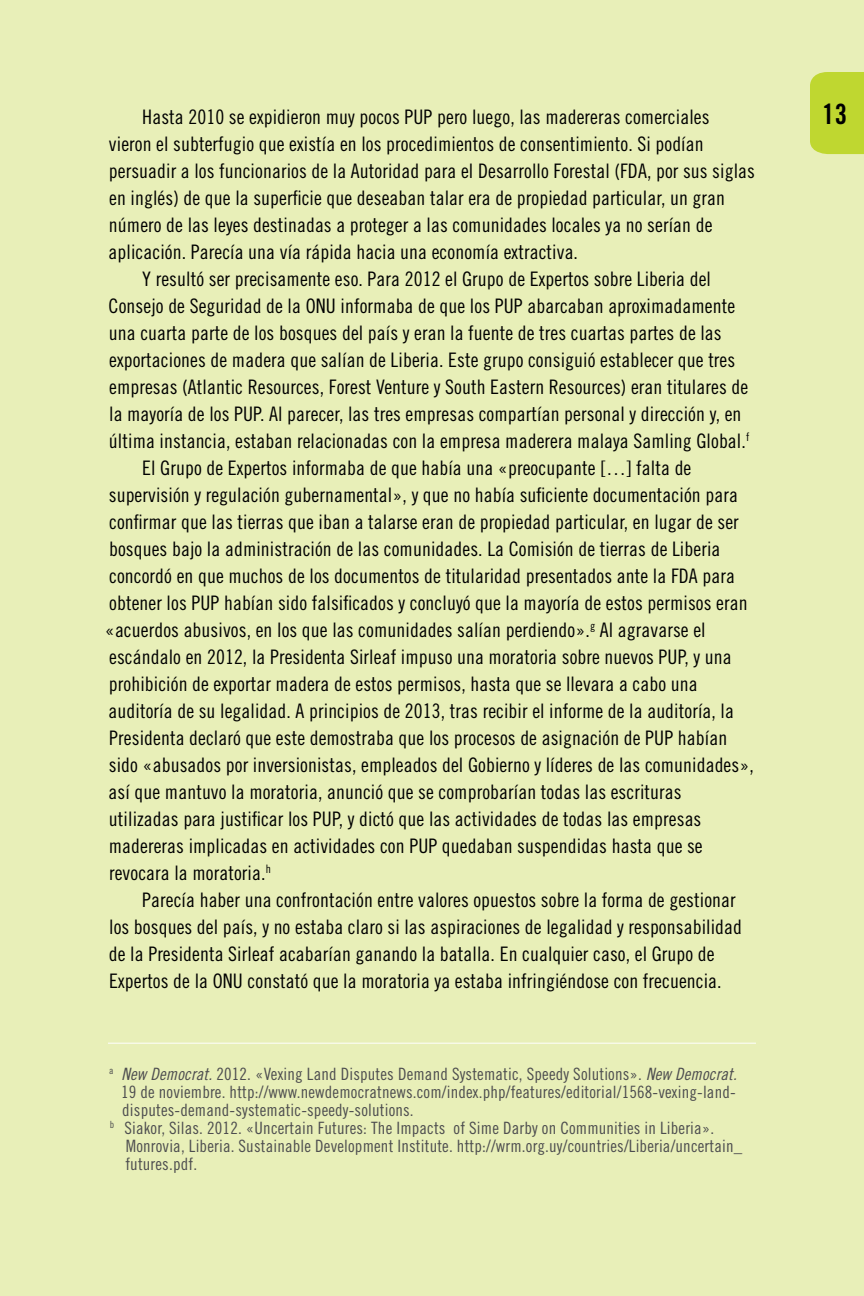
<style>
.page{position:relative;width:864px;height:1296px;background:#e8efb8}
.page>*{position:absolute;margin:0;border:0;box-sizing:border-box;transform-origin:0 0}
.t1{font:28px "Trade Gothic Bold Cond Twenty";color:#000}
.t2{font:20px/27px "Trade Gothic Cond Eighteen";letter-spacing:.005em;color:#000}
.box_text{font:17px/18px "Trade Gothic Cond Eighteen";letter-spacing:.01em;color:#4d4d4f;text-align:justify}
.s1{font-family:"Trade Gothic Cond Eighteen Obl"}
</style>
<div class="page">
<div style="left:810px;top:72px;width:54px;height:82px;background:#bfd730"></div>
<hr style="left:108px;top:1043px;width:648px;height:1px;background:#fff">
<p class="t2" style="left:142px;top:103px;width:569px">Hasta 2010 se expidieron muy pocos PUP pero luego, las madereras comerciales</p>
<p class="t1" style="left:822px;top:97px;width:26px">13</p>
<p class="t2" style="left:109px;top:130px;width:648px">vieron el subterfugio que existía en los procedimientos de consentimiento. Si podían persuadir a los funcionarios de la Autoridad para el Desarrollo Forestal (FDA, por sus siglas en inglés) de que la superficie que deseaban talar era de propiedad particular, un gran número de las leyes destinadas a proteger a las comunidades locales ya no serían de aplicación. Parecía una vía rápida hacia una economía extractiva.</p>
<p class="t2" style="left:109px;top:265px;width:642px;text-indent:34px">Y resultó ser precisamente eso. Para 2012 el Grupo de Expertos sobre Liberia del Consejo de Seguridad de la ONU informaba de que los PUP abarcaban aproximadamente una cuarta parte de los bosques del país y eran la fuente de tres cuartas partes de las exportaciones de madera que salían de Liberia. Este grupo consiguió establecer que tres empresas (Atlantic Resources, Forest Venture y South Eastern Resources) eran titulares de la mayoría de los PUP. Al parecer, las tres empresas compartían personal y dirección y, en última instancia, estaban relacionadas con la empresa maderera malaya Samling Global.<sup>f</sup></p>
<p class="t2" style="left:105px;top:454px;width:651px;text-indent:37px">El Grupo de Expertos informaba de que había una «preocupante […] falta de supervisión y regulación gubernamental», y que no había suficiente documentación para confirmar que las tierras que iban a talarse eran de propiedad particular, en lugar de ser bosques bajo la administración de las comunidades. La Comisión de tierras de Liberia concordó en que muchos de los documentos de titularidad presentados ante la FDA para obtener los PUP habían sido falsificados y concluyó que la mayoría de estos permisos eran «acuerdos abusivos, en los que las comunidades salían perdiendo».<sup>g</sup> Al agravarse el escándalo en 2012, la Presidenta Sirleaf impuso una moratoria sobre nuevos PUP, y una prohibición de exportar madera de estos permisos, hasta que se llevara a cabo una auditoría de su legalidad. A principios de 2013, tras recibir el informe de la auditoría, la Presidenta declaró que este demostraba que los procesos de asignación de PUP habían sido «abusados por inversionistas, empleados del Gobierno y líderes de las comunidades», así que mantuvo la moratoria, anunció que se comprobarían todas las escrituras<br>utilizadas para justificar los PUP, y dictó que las actividades de todas las empresas madereras implicadas en actividades con PUP quedaban suspendidas hasta que se revocara la moratoria.<sup>h</sup></p>
<p class="t2" style="left:109px;top:886px;width:635px;text-indent:33px">Parecía haber una confrontación entre valores opuestos sobre la forma de gestionar los bosques del país, y no estaba claro si las aspiraciones de legalidad y responsabilidad de la Presidenta Sirleaf acabarían ganando la batalla. En cualquier caso, el Grupo de Expertos de la ONU constató que la moratoria ya estaba infringiéndose con frecuencia.</p>
<p class="box_text" style="left:121px;top:1064px;width:617px;text-indent:-12px"><sup>a</sup> <span class="s1">New Democrat.</span> 2012. «Vexing Land Disputes Demand Systematic, Speedy Solutions». <span class="s1">New Democrat.<br></span>19 de noviembre. http://www.newdemocratnews.com/index.php/features/editorial/1568-vexing-land&shy;disputes-demand-systematic-speedy-solutions.</p>
<p class="box_text" style="left:125px;top:1118px;width:618px;text-align:left;text-indent:-16px"><sup>b</sup> Siakor, Silas. 2012. «Uncertain Futures: The Impacts of Sime Darby on Communities in Liberia».<br>Monrovia, Liberia. Sustainable Development Institute. http://wrm.org.uy/countries/Liberia/uncertain_ futures.pdf.</p>
</div>
